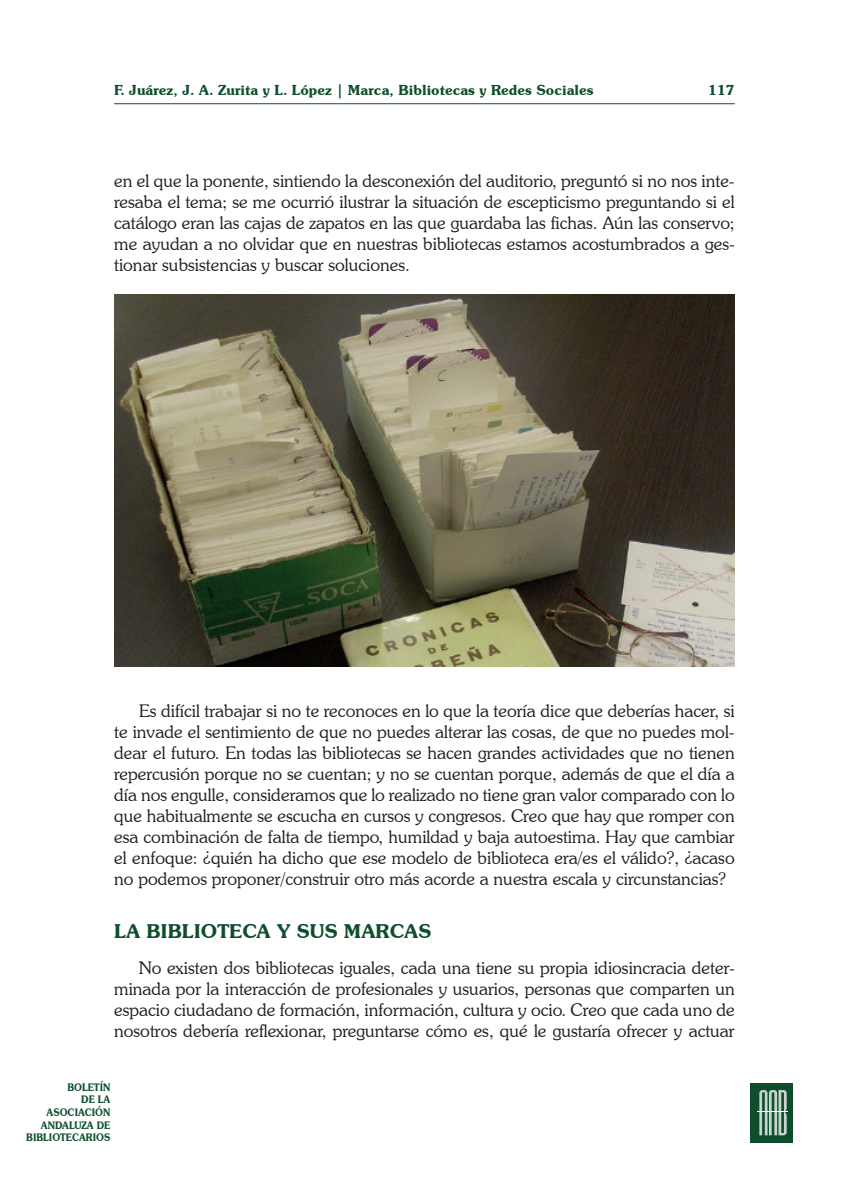
<style>
.page{position:relative;width:844px;height:1191px;background:#fff}
.page>*{position:absolute;margin:0;border:0;box-sizing:border-box;transform-origin:0 0}
.t1{font:600 19.25px "Souvenir IT Cby BT";color:#0e4e2c}
.t2{font:300 17.5px/21px "Souvenir IT Cby BT";color:#231f20;text-align:justify}
.t3{font:600 14px "Souvenir IT Cby BT";color:#0e4e2c}
.t4{font:600 10.5px/12.6px "Souvenir IT Cby BT";color:#0e4e2c;text-align:right;scale:.88 1}
</style>
<div class="page">
<div style="left:750px;top:1083px;width:42px;height:59px;background:#0e4e2c"></div>
<svg style="left:759px;top:1090px;width:27px;height:45px"></svg>
<hr style="left:756px;top:1111px;width:31px;height:1px;background:#fff">
<hr style="left:114px;top:103px;width:620px;height:1px;background:#0e4e2c">
<img style="left:114px;top:294px;width:620px;height:372px">
<p class="t3" style="left:114px;top:81px;width:481px">F. Juárez, J. A. Zurita y L. López | Marca, Bibliotecas y Redes Sociales</p>
<p class="t3" style="left:708px;top:81px;width:28px">117</p>
<p class="t2" style="left:114px;top:170px;width:622px">en el que la ponente, sintiendo la desconexión del auditorio, preguntó si no nos inte&shy;resaba el tema; se me ocurrió ilustrar la situación de escepticismo preguntando si el catálogo eran las cajas de zapatos en las que guardaba las fichas. Aún las conservo; me ayudan a no olvidar que en nuestras bibliotecas estamos acostumbrados a ges&shy;tionar subsistencias y buscar soluciones.</p>
<p class="t2" style="left:114px;top:700px;width:622px;text-indent:25px">Es difícil trabajar si no te reconoces en lo que la teoría dice que deberías hacer, si te invade el sentimiento de que no puedes alterar las cosas, de que no puedes mol&shy;dear el futuro. En todas las bibliotecas se hacen grandes actividades que no tienen repercusión porque no se cuentan; y no se cuentan porque, además de que el día a día nos engulle, consideramos que lo realizado no tiene gran valor comparado con lo que habitualmente se escucha en cursos y congresos. Creo que hay que romper con esa combinación de falta de tiempo, humildad y baja autoestima. Hay que cambiar el enfoque: ¿quién ha dicho que ese modelo de biblioteca era/es el válido?, ¿acaso no podemos proponer/construir otro más acorde a nuestra escala y circunstancias?</p>
<p class="t1" style="left:114px;top:919px;width:319px">LA BIBLIOTECA Y SUS MARCAS</p>
<p class="t2" style="left:114px;top:957px;width:622px;text-indent:25px">No existen dos bibliotecas iguales, cada una tiene su propia idiosincracia deter&shy;minada por la interacción de profesionales y usuarios, personas que comparten un espacio ciudadano de formación, información, cultura y ocio. Creo que cada uno de nosotros debería reflexionar, preguntarse cómo es, qué le gustaría ofrecer y actuar</p>
<p class="t4" style="left:26px;top:1080px;width:97px">BOLETÍN<br>DE LA<br>ASOCIACIÓN<br>ANDALUZA DE<br>BIBLIOTECARIOS</p>
</div>
